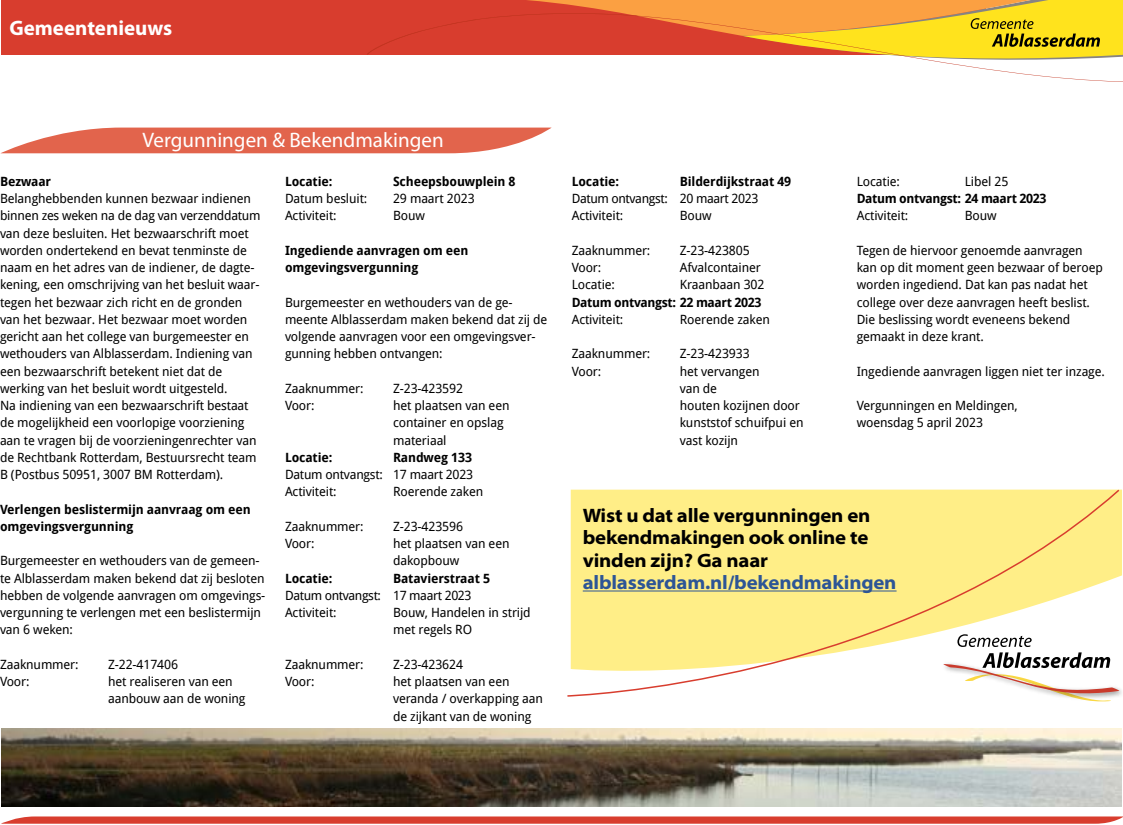
<style>
.page{position:relative;width:1123px;height:825px;background:#fff}
.page>*{position:absolute;margin:0;border:0;box-sizing:border-box;transform-origin:0 0}
.t1{font:21px "Myriad Pro";color:#fff}
.t2{font:700 21px "Myriad Pro";color:#fff}
.t3{font:700 semi-expanded 19.5px/22.5px "Myriad Pro";letter-spacing:-.01em;color:#000;text-align:justify}
.t4{font:700 semi-expanded 19.5px "Myriad Pro";letter-spacing:-.01em;color:#2d5596}
.t5{font:12.75px/17.2px "Droid Sans";letter-spacing:-.01em;color:#000}
.t6{font:700 12.75px/17.2px "Droid Sans";letter-spacing:-.01em;color:#000}
.t7{font:12.75px/17.2px "Droid Sans";letter-spacing:-.03em;color:#000}
.t8{font:700 12.75px "Droid Sans";letter-spacing:-.03em;color:#000}
</style>
<div class="page">
<div style="left:1px;top:0;width:984px;height:54px;background:#d83d2e"></div>
<svg style="left:367px;top:0;width:756px;height:82px"></svg>
<svg style="left:1px;top:128px;width:550px;height:25px;background:#e57762"></svg>
<svg style="left:1px;top:816px;width:1122px;height:8px;background:#dc5245"></svg>
<svg style="left:1067px;top:697px;width:44px;height:5px"></svg>
<svg style="left:567px;top:489px;width:553px;height:208px"></svg>
<hr style="left:583px;top:590px;width:313px;height:1px;background:#2d5596">
<img style="left:1px;top:729px;width:1120px;height:78px">
<h1 class="t2" style="left:9px;top:16px;width:164px">Gemeentenieuws</h1>
<h1 class="t1" style="left:142px;top:127px;width:303px">Vergunningen &amp; Bekendmakingen</h1>
<p class="t6" style="left:0;top:172px;width:53px">Bezwaar</p>
<p class="t5" style="left:0;top:190px;width:262px">Belanghebbenden kunnen bezwaar indienen binnen zes weken na de dag van verzenddatum van deze besluiten. Het bezwaarschrift moet worden ondertekend en bevat tenminste de naam en het adres van de indiener, de dagte&shy;kening, een omschrijving van het besluit waar&shy;tegen het bezwaar zich richt en de gronden van het bezwaar. Het bezwaar moet worden gericht aan het college van burgemeester en wethouders van Alblasserdam. Indiening van een bezwaarschrift betekent niet dat de werking van het besluit wordt uitgesteld.<br>Na indiening van een bezwaarschrift bestaat de mogelijkheid een voorlopige voorziening aan te vragen bij de voorzieningenrechter van de Rechtbank Rotterdam, Bestuursrecht team B (Postbus 50951, 3007 BM Rotterdam).</p>
<p class="t6" style="left:0;top:500px;width:252px">Verlengen beslistermijn aanvraag om een omgevingsvergunning</p>
<p class="t5" style="left:0;top:552px;width:267px">Burgemeester en wethouders van de gemeen&shy;te Alblasserdam maken bekend dat zij besloten hebben de volgende aanvragen om omgevings&shy;vergunning te verlengen met een beslistermijn van 6 weken:</p>
<p class="t5" style="left:0;top:656px;width:80px">Zaaknummer:</p>
<p class="t5" style="left:108px;top:656px;width:72px">Z-22-417406</p>
<p class="t5" style="left:0;top:673px;width:31px">Voor:</p>
<p class="t5" style="left:108px;top:673px;width:139px">het realiseren van een aanbouw aan de woning</p>
<p class="t6" style="left:285px;top:172px;width:49px">Locatie:</p>
<p class="t6" style="left:393px;top:172px;width:124px">Scheepsbouwplein 8</p>
<p class="t5" style="left:285px;top:190px;width:84px">Datum besluit:</p>
<p class="t5" style="left:393px;top:190px;width:83px">29 maart 2023</p>
<p class="t5" style="left:285px;top:207px;width:53px">Activiteit:</p>
<p class="t5" style="left:393px;top:207px;width:33px">Bouw</p>
<p class="t6" style="left:285px;top:241px;width:185px">Ingediende aanvragen om een omgevingsvergunning</p>
<p class="t5" style="left:285px;top:293px;width:264px">Burgemeester en wethouders van de ge&shy;meente Alblasserdam maken bekend dat zij de volgende aanvragen voor een omgevingsver&shy;gunning hebben ontvangen:</p>
<p class="t5" style="left:285px;top:380px;width:80px">Zaaknummer:</p>
<p class="t5" style="left:393px;top:380px;width:72px">Z-23-423592</p>
<p class="t5" style="left:285px;top:397px;width:31px">Voor:</p>
<p class="t5" style="left:393px;top:397px;width:118px">het plaatsen van een container en opslag materiaal</p>
<p class="t6" style="left:285px;top:448px;width:49px">Locatie:</p>
<p class="t6" style="left:393px;top:448px;width:80px">Randweg 133</p>
<p class="t5" style="left:285px;top:466px;width:190px">Datum ontvangst: 17 maart 2023<br>Activiteit:</p>
<p class="t5" style="left:393px;top:483px;width:92px">Roerende zaken</p>
<p class="t5" style="left:285px;top:518px;width:80px">Zaaknummer:</p>
<p class="t5" style="left:393px;top:518px;width:72px">Z-23-423596</p>
<p class="t5" style="left:285px;top:535px;width:31px">Voor:</p>
<p class="t5" style="left:393px;top:535px;width:118px">het plaatsen van een dakopbouw</p>
<p class="t6" style="left:285px;top:569px;width:49px">Locatie:</p>
<p class="t6" style="left:393px;top:569px;width:98px">Batavierstraat 5</p>
<p class="t7" style="left:285px;top:587px;width:188px">Datum ontvangst: 17 maart 2023<br>Activiteit:</p>
<p class="t5" style="left:393px;top:604px;width:139px">Bouw, Handelen in strijd met regels RO</p>
<p class="t5" style="left:285px;top:656px;width:80px">Zaaknummer:</p>
<p class="t5" style="left:393px;top:656px;width:72px">Z-23-423624</p>
<p class="t5" style="left:285px;top:673px;width:31px">Voor:</p>
<p class="t5" style="left:393px;top:673px;width:151px">het plaatsen van een veranda / overkapping aan de zijkant van de woning</p>
<p class="t6" style="left:571px;top:172px;width:49px">Locatie:</p>
<p class="t6" style="left:679px;top:172px;width:113px">Bilderdijkstraat 49</p>
<p class="t7" style="left:571px;top:190px;width:188px">Datum ontvangst: 20 maart 2023<br>Activiteit:</p>
<p class="t5" style="left:679px;top:207px;width:33px">Bouw</p>
<p class="t5" style="left:571px;top:242px;width:80px">Zaaknummer:</p>
<p class="t5" style="left:679px;top:242px;width:72px">Z-23-423805</p>
<p class="t5" style="left:571px;top:259px;width:31px">Voor:</p>
<p class="t5" style="left:679px;top:259px;width:83px">Afvalcontainer</p>
<p class="t5" style="left:571px;top:276px;width:45px">Locatie:</p>
<p class="t5" style="left:679px;top:276px;width:86px">Kraanbaan 302</p>
<p class="t8" style="left:571px;top:293px;width:191px">Datum ontvangst: 22 maart 2023</p>
<p class="t5" style="left:571px;top:311px;width:53px">Activiteit:</p>
<p class="t5" style="left:679px;top:311px;width:92px">Roerende zaken</p>
<p class="t5" style="left:571px;top:345px;width:80px">Zaaknummer:</p>
<p class="t5" style="left:679px;top:345px;width:72px">Z-23-423933</p>
<p class="t5" style="left:571px;top:362px;width:31px">Voor:</p>
<p class="t5" style="left:679px;top:362px;width:125px">het vervangen<br>van de<br>houten kozijnen door kunststof schuifpui en vast kozijn</p>
<p class="t5" style="left:856px;top:173px;width:45px">Locatie:</p>
<p class="t5" style="left:964px;top:173px;width:45px">Libel 25</p>
<p class="t8" style="left:856px;top:189px;width:191px">Datum ontvangst: 24 maart 2023</p>
<p class="t5" style="left:856px;top:207px;width:53px">Activiteit:</p>
<p class="t5" style="left:964px;top:207px;width:33px">Bouw</p>
<p class="t5" style="left:856px;top:242px;width:248px">Tegen de hiervoor genoemde aanvragen kan op dit moment geen bezwaar of beroep worden ingediend. Dat kan pas nadat het college over deze aanvragen heeft beslist.<br>Die beslissing wordt eveneens bekend gemaakt in deze krant.</p>
<p class="t5" style="left:856px;top:362px;width:250px">Ingediende aanvragen liggen niet ter inzage.</p>
<p class="t5" style="left:856px;top:397px;width:162px">Vergunningen en Meldingen, woensdag 5 april 2023</p>
<h2 class="t3" style="left:583px;top:504px;width:289px">Wist u dat alle vergunningen en bekendmakingen ook online te vinden zijn? Ga naar</h2>
<h2 class="t4" style="left:583px;top:571px;width:315px">alblasserdam.nl/bekendmakingen</h2>
</div>
